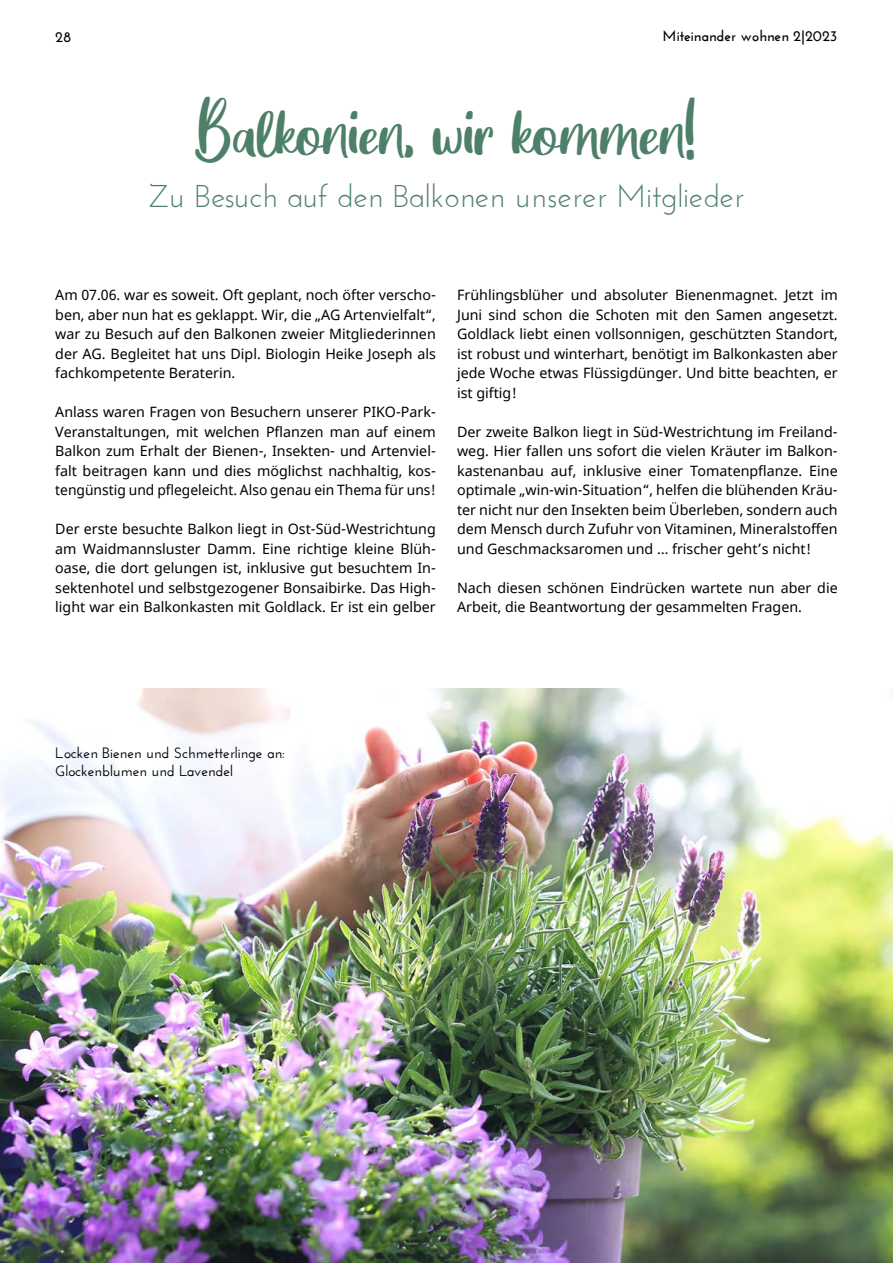
<style>
.page{position:relative;width:893px;height:1263px;background:#fff}
.page>*{position:absolute;margin:0;border:0;box-sizing:border-box;transform-origin:0 0}
.t1{font:43.5px "Great Wishes";color:#4d7f69}
.t2{font:31.5px "Josefin Sans";color:#4d7f69}
.t3{font:600 15px/18px "Josefin Sans";color:#000}
.t4{font:700 15px "Josefin Sans";color:#000}
.t5{font:14.25px/19.5px "Noto Sans";color:#000;text-align:justify}
</style>
<div class="page">
<img style="left:0;top:689px;width:893px;height:574px">
<p class="t4" style="left:55px;top:28px;width:17px">28</p>
<p class="t4" style="left:663px;top:27px;width:177px">Miteinander wohnen 2|2023</p>
<h1 class="t1" style="left:195px;top:121px;width:504px">Balkonien, wir kommen!</h1>
<h2 class="t2" style="left:148px;top:177px;width:598px">Zu Besuch auf den Balkonen unserer Mitglieder</h2>
<p class="t5" style="left:55px;top:286px;width:382px">Am 07.06. war es soweit. Oft geplant, noch öfter verscho&shy;ben, aber nun hat es geklappt. Wir, die „AG Artenvielfalt“, war zu Besuch auf den Balkonen zweier Mitgliederinnen der AG. Begleitet hat uns Dipl. Biologin Heike Joseph als fachkompetente Beraterin.</p>
<p class="t5" style="left:55px;top:403px;width:382px">Anlass waren Fragen von Besuchern unserer PIKO-Park-Veranstaltungen, mit welchen Pflanzen man auf einem Balkon zum Erhalt der Bienen-, Insekten- und Artenviel&shy;falt beitragen kann und dies möglichst nachhaltig, kos&shy;tengünstig und pflegeleicht. Also genau ein Thema für uns!</p>
<p class="t5" style="left:55px;top:520px;width:382px">Der erste besuchte Balkon liegt in Ost-Süd-Westrichtung am Waidmannsluster Damm. Eine richtige kleine Blüh&shy;oase, die dort gelungen ist, inklusive gut besuchtem In&shy;sektenhotel und selbstgezogener Bonsaibirke. Das High&shy;light war ein Balkonkasten mit Goldlack. Er ist ein gelber</p>
<p class="t5" style="left:457px;top:286px;width:382px">Frühlingsblüher und absoluter Bienenmagnet. Jetzt im Juni sind schon die Schoten mit den Samen angesetzt.<br>Goldlack liebt einen vollsonnigen, geschützten Standort, ist robust und winterhart, benötigt im Balkonkasten aber jede Woche etwas Flüssigdünger. Und bitte beachten, er ist giftig!</p>
<p class="t5" style="left:457px;top:422px;width:382px">Der zweite Balkon liegt in Süd-Westrichtung im Freiland&shy;weg. Hier fallen uns sofort die vielen Kräuter im Balkon&shy;kastenanbau auf, inklusive einer Tomatenpflanze. Eine optimale „win-win-Situation“, helfen die blühenden Kräu&shy;ter nicht nur den Insekten beim Überleben, sondern auch dem Mensch durch Zufuhr von Vitaminen, Mineralstoffen und Geschmacksaromen und … frischer geht’s nicht!</p>
<p class="t5" style="left:457px;top:578px;width:382px">Nach diesen schönen Eindrücken wartete nun aber die<br>Arbeit, die Beantwortung der gesammelten Fragen.</p>
<p class="t3" style="left:55px;top:744px;width:231px">Locken Bienen und Schmetterlinge an:<br>Glockenblumen und Lavendel</p>
</div>
